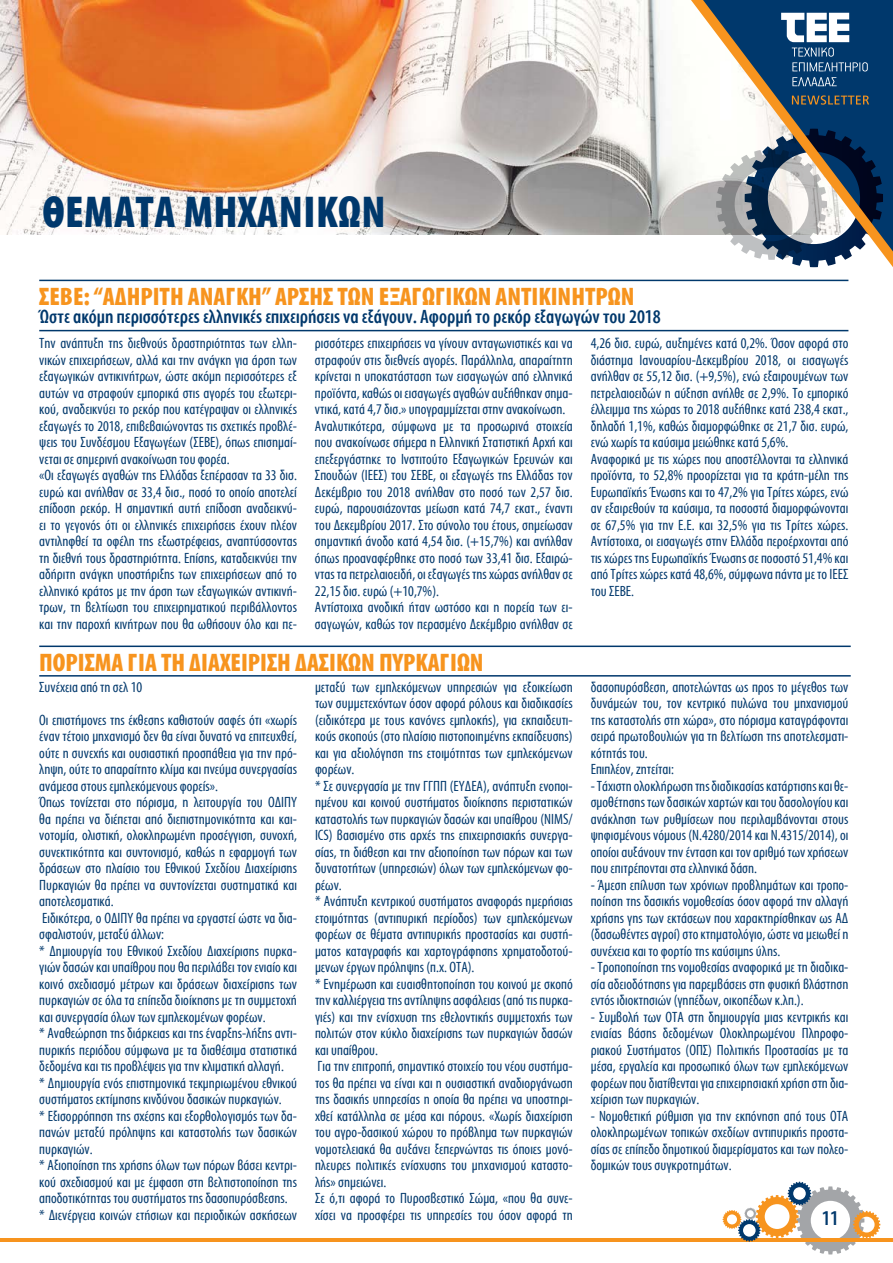
<style>
.page{position:relative;width:893px;height:1263px;background:#fff}
.page>*{position:absolute;margin:0;border:0;box-sizing:border-box;transform-origin:0 0}
.t1{font:700 45px "Myriad Condensed Greek";letter-spacing:.01em;color:#00386c}
.t2{font:700 25.5px "Myriad Condensed Greek";color:#f7941e}
.t3{font:500 21px "Myriad Condensed Greek";color:#00386c}
.t4{font:500 19.5px "Myriad Condensed Greek";color:#00386c}
.t5{font:15px/16.5px "Myriad Condensed Greek";color:#00386c}
</style>
<div class="page">
<hr style="left:0;top:1238px;width:893px;height:3px;background:#f7941e">
<svg style="left:723px;top:1182px;width:157px;height:72px"></svg>
<img style="left:0;top:0;width:691px;height:234px">
<svg style="left:691px;top:0;width:202px;height:267px"></svg>
<svg style="left:792px;top:95px;width:77px;height:10px"></svg>
<svg style="left:781px;top:13px;width:87px;height:58px"></svg>
<svg style="left:792px;top:77px;width:45px;height:9px"></svg>
<hr style="left:39px;top:280px;width:809px;height:1px;background:#00386c">
<hr style="left:39px;top:330px;width:809px;height:1px;background:#00386c">
<hr style="left:39px;top:675px;width:812px;height:2px;background:#00386c">
<hr style="left:39px;top:645px;width:812px;height:2px;background:#00386c">
<h1 class="t1" style="left:43px;top:189px;width:345px">ΘΕΜΑΤΑ ΜΗΧΑΝΙΚΩΝ</h1>
<h2 class="t2" style="left:39px;top:283px;width:597px">ΣΕΒΕ: “ΑΔΗΡΙΤΗ ΑΝΑΓΚΗ” ΑΡΣΗΣ ΤΩΝ ΕΞΑΓΩΓΙΚΩΝ ΑΝΤΙΚΙΝΗΤΡΩΝ</h2>
<h3 class="t4" style="left:39px;top:306px;width:623px">Ώστε ακόμη περισσότερες ελληνικές επιχειρήσεις να εξάγουν. Αφορμή το ρεκόρ εξαγωγών του 2018</h3>
<p class="t5" style="left:39px;top:336px;width:259px">Την ανάπτυξη της διεθνούς δραστηριότητας των ελλη&shy;νικών επιχειρήσεων, αλλά και την ανάγκη για άρση των εξαγωγικών αντικινήτρων, ώστε ακόμη περισσότερες εξ αυτών να στραφούν εμπορικά στις αγορές του εξωτερι&shy;κού, αναδεικνύει το ρεκόρ που κατέγραψαν οι ελληνικές εξαγωγές το 2018, επιβεβαιώνοντας τις σχετικές προβλέ&shy;ψεις του Συνδέσμου Εξαγωγέων (ΣΕΒΕ), όπως επισημαί&shy;νεται σε σημερινή ανακοίνωση του φορέα.<br>«Οι εξαγωγές αγαθών της Ελλάδας ξεπέρασαν τα 33 δισ. ευρώ και ανήλθαν σε 33,4 δισ., ποσό το οποίο αποτελεί επίδοση ρεκόρ. Η σημαντική αυτή επίδοση αναδεικνύ&shy;ει το γεγονός ότι οι ελληνικές επιχειρήσεις έχουν πλέον αντιληφθεί τα οφέλη της εξωστρέφειας, αναπτύσσοντας τη διεθνή τους δραστηριότητα. Επίσης, καταδεικνύει την αδήριτη ανάγκη υποστήριξης των επιχειρήσεων από το ελληνικό κράτος με την άρση των εξαγωγικών αντικινή&shy;τρων, τη βελτίωση του επιχειρηματικού περιβάλλοντος και την παροχή κινήτρων που θα ωθήσουν όλο και πε-</p>
<p class="t5" style="left:315px;top:336px;width:259px">ρισσότερες επιχειρήσεις να γίνουν ανταγωνιστικές και να στραφούν στις διεθνείς αγορές. Παράλληλα, απαραίτητη κρίνεται η υποκατάσταση των εισαγωγών από ελληνικά προϊόντα, καθώς οι εισαγωγές αγαθών αυξήθηκαν σημα&shy;ντικά, κατά 4,7 δισ.» υπογραμμίζεται στην ανακοίνωση.<br>Αναλυτικότερα, σύμφωνα με τα προσωρινά στοιχεία που ανακοίνωσε σήμερα η Ελληνική Στατιστική Αρχή και επεξεργάστηκε το Ινστιτούτο Εξαγωγικών Ερευνών και Σπουδών (ΙΕΕΣ) του ΣΕΒΕ, οι εξαγωγές της Ελλάδας τον Δεκέμβριο του 2018 ανήλθαν στο ποσό των 2,57 δισ. ευρώ, παρουσιάζοντας μείωση κατά 74,7 εκατ., έναντι του Δεκεμβρίου 2017. Στο σύνολο του έτους, σημείωσαν σημαντική άνοδο κατά 4,54 δισ. (+15,7%) και ανήλθαν όπως προαναφέρθηκε στο ποσό των 33,41 δισ. Εξαιρώ&shy;ντας τα πετρελαιοειδή, οι εξαγωγές της χώρας ανήλθαν σε 22,15 δισ. ευρώ (+10,7%).<br>Αντίστοιχα ανοδική ήταν ωστόσο και η πορεία των ει&shy;σαγωγών, καθώς τον περασμένο Δεκέμβριο ανήλθαν σε</p>
<p class="t5" style="left:591px;top:336px;width:259px">4,26 δισ. ευρώ, αυξημένες κατά 0,2%. Όσον αφορά στο διάστημα Ιανουαρίου-Δεκεμβρίου 2018, οι εισαγωγές ανήλθαν σε 55,12 δισ. (+9,5%), ενώ εξαιρουμένων των πετρελαιοειδών η αύξηση ανήλθε σε 2,9%. Το εμπορικό έλλειμμα της χώρας το 2018 αυξήθηκε κατά 238,4 εκατ., δηλαδή 1,1%, καθώς διαμορφώθηκε σε 21,7 δισ. ευρώ, ενώ χωρίς τα καύσιμα μειώθηκε κατά 5,6%.<br>Αναφορικά με τις χώρες που αποστέλλονται τα ελληνικά προϊόντα, το 52,8% προορίζεται για τα κράτη-μέλη της Ευρωπαϊκής Ένωσης και το 47,2% για Τρίτες χώρες, ενώ αν εξαιρεθούν τα καύσιμα, τα ποσοστά διαμορφώνονται σε 67,5% για την Ε.Ε. και 32,5% για τις Τρίτες χώρες.<br>Αντίστοιχα, οι εισαγωγές στην Ελλάδα περοέρχονται από τις χώρες της Ευρωπαϊκής Ένωσης σε ποσοστό 51,4% και από Τρίτες χώρες κατά 48,6%, σύμφωνα πάντα με το ΙΕΕΣ του ΣΕΒΕ.</p>
<h2 class="t2" style="left:39px;top:649px;width:446px">ΠΟΡΙΣΜΑ ΓΙΑ ΤΗ ΔΙΑΧΕΙΡΙΣΗ ΔΑΣΙΚΩΝ ΠΥΡΚΑΓΙΩΝ</h2>
<p class="t5" style="left:39px;top:679px;width:104px">Συνέχεια από τη σελ 10</p>
<p class="t5" style="left:39px;top:712px;width:259px">Οι επιστήμονες της έκθεσης καθιστούν σαφές ότι «χωρίς έναν τέτοιο μηχανισμό δεν θα είναι δυνατό να επιτευχθεί, ούτε η συνεχής και ουσιαστική προσπάθεια για την πρό&shy;ληψη, ούτε το απαραίτητο κλίμα και πνεύμα συνεργασίας ανάμεσα στους εμπλεκόμενους φορείς».<br>Όπως τονίζεται στο πόρισμα, η λειτουργία του ΟΔΙΠΥ θα πρέπει να διέπεται από διεπιστημονικότητα και και&shy;νοτομία, ολιστική, ολοκληρωμένη προσέγγιση, συνοχή, συνεκτικότητα και συντονισμό, καθώς η εφαρμογή των δράσεων στο πλαίσιο του Εθνικού Σχεδίου Διαχείρισης Πυρκαγιών θα πρέπει να συντονίζεται συστηματικά και αποτελεσματικά.<br>Ειδικότερα, ο ΟΔΙΠΥ θα πρέπει να εργαστεί ώστε να δια&shy;σφαλιστούν, μεταξύ άλλων:<br>* Δημιουργία του Εθνικού Σχεδίου Διαχείρισης πυρκα&shy;γιών δασών και υπαίθρου που θα περιλάβει τον ενιαίο και κοινό σχεδιασμό μέτρων και δράσεων διαχείρισης των πυρκαγιών σε όλα τα επίπεδα διοίκησης με τη συμμετοχή και συνεργασία όλων των εμπλεκομένων φορέων.<br>* Αναθεώρηση της διάρκειας και της έναρξης-λήξης αντι&shy;πυρικής περιόδου σύμφωνα με τα διαθέσιμα στατιστικά δεδομένα και τις προβλέψεις για την κλιματική αλλαγή.<br>* Δημιουργία ενός επιστημονικά τεκμηριωμένου εθνικού συστήματος εκτίμησης κινδύνου δασικών πυρκαγιών.<br>* Εξισορρόπηση της σχέσης και εξορθολογισμός των δα&shy;πανών μεταξύ πρόληψης και καταστολής των δασικών πυρκαγιών.<br>* Αξιοποίηση της χρήσης όλων των πόρων βάσει κεντρι&shy;κού σχεδιασμού και με έμφαση στη βελτιστοποίηση της αποδοτικότητας του συστήματος της δασοπυρόσβεσης. * Διενέργεια κοινών ετήσιων και περιοδικών ασκήσεων</p>
<p class="t5" style="left:315px;top:679px;width:259px">μεταξύ των εμπλεκόμενων υπηρεσιών για εξοικείωση των συμμετεχόντων όσον αφορά ρόλους και διαδικασίες (ειδικότερα με τους κανόνες εμπλοκής), για εκπαιδευτι&shy;κούς σκοπούς (στο πλαίσιο πιστοποιημένης εκπαίδευσης) και για αξιολόγηση της ετοιμότητας των εμπλεκόμενων φορέων.<br>* Σε συνεργασία με την ΓΓΠΠ (ΕΥΔΕΑ), ανάπτυξη ενοποι&shy;ημένου και κοινού συστήματος διοίκησης περιστατικών καταστολής των πυρκαγιών δασών και υπαίθρου (NIMS/ ICS) βασισμένο στις αρχές της επιχειρησιακής συνεργα&shy;σίας, τη διάθεση και την αξιοποίηση των πόρων και των δυνατοτήτων (υπηρεσιών) όλων των εμπλεκόμενων φο&shy;ρέων.<br>* Ανάπτυξη κεντρικού συστήματος αναφοράς ημερήσιας ετοιμότητας (αντιπυρική περίοδος) των εμπλεκόμενων φορέων σε θέματα αντιπυρικής προστασίας και συστή&shy;ματος καταγραφής και χαρτογράφησης χρηματοδοτού&shy;μενων έργων πρόληψης (π.χ. ΟΤΑ).<br>* Ενημέρωση και ευαισθητοποίηση του κοινού με σκοπό την καλλιέργεια της αντίληψης ασφάλειας (από τις πυρκα&shy;γιές) και την ενίσχυση της εθελοντικής συμμετοχής των πολιτών στον κύκλο διαχείρισης των πυρκαγιών δασών και υπαίθρου.<br>Για την επιτροπή, σημαντικό στοιχείο του νέου συστήμα&shy;τος θα πρέπει να είναι και η ουσιαστική αναδιοργάνωση της δασικής υπηρεσίας η οποία θα πρέπει να υποστηρι&shy;χθεί κατάλληλα σε μέσα και πόρους. «Χωρίς διαχείριση του αγρο-δασικού χώρου το πρόβλημα των πυρκαγιών νομοτελειακά θα αυξάνει ξεπερνώντας τις όποιες μονό&shy;πλευρες πολιτικές ενίσχυσης του μηχανισμού καταστο&shy;λής» σημειώνει.<br>Σε ό,τι αφορά το Πυροσβεστικό Σώμα, «που θα συνε&shy;χίσει να προσφέρει τις υπηρεσίες του όσον αφορά τη</p>
<p class="t5" style="left:591px;top:679px;width:259px">δασοπυρόσβεση, αποτελώντας ως προς το μέγεθος των δυνάμεών του, τον κεντρικό πυλώνα του μηχανισμού της καταστολής στη χώρα», στο πόρισμα καταγράφονται σειρά πρωτοβουλιών για τη βελτίωση της αποτελεσματι&shy;κότητάς του.<br>Επιπλέον, ζητείται:</p>
<p class="t5" style="left:591px;top:778px;width:259px;text-align:justify">- Τάχιστη ολοκλήρωση της διαδικασίας κατάρτισης και θε&shy;σμοθέτησης των δασικών χαρτών και του δασολογίου και ανάκληση των ρυθμίσεων που περιλαμβάνονται στους ψηφισμένους νόμους (Ν.4280/2014 και Ν.4315/2014), οι οποίοι αυξάνουν την ένταση και τον αριθμό των χρήσεων που επιτρέπονται στα ελληνικά δάση.</p>
<p class="t5" style="left:591px;top:877px;width:259px;text-align:justify">- Άμεση επίλυση των χρόνιων προβλημάτων και τροπο&shy;ποίηση της δασικής νομοθεσίας όσον αφορά την αλλαγή χρήσης γης των εκτάσεων που χαρακτηρίσθηκαν ως ΑΔ (δασωθέντες αγροί) στο κτηματολόγιο, ώστε να μειωθεί η συνέχεια και το φορτίο της καύσιμης ύλης.</p>
<p class="t5" style="left:591px;top:960px;width:259px;text-align:justify">- Τροποποίηση της νομοθεσίας αναφορικά με τη διαδικα&shy;σία αδειοδότησης για παρεμβάσεις στη φυσική βλάστηση εντός ιδιοκτησιών (γηπέδων, οικοπέδων κ.λπ.).</p>
<p class="t5" style="left:591px;top:1009px;width:259px;text-align:justify">- Συμβολή των ΟΤΑ στη δημιουργία μιας κεντρικής και ενιαίας βάσης δεδομένων Ολοκληρωμένου Πληροφο&shy;ριακού Συστήματος (ΟΠΣ) Πολιτικής Προστασίας με τα μέσα, εργαλεία και προσωπικό όλων των εμπλεκόμενων φορέων που διατίθενται για επιχειρησιακή χρήση στη δια&shy;χείριση των πυρκαγιών.</p>
<p class="t5" style="left:591px;top:1108px;width:259px;text-align:justify">- Νομοθετική ρύθμιση για την εκπόνηση από τους ΟΤΑ ολοκληρωμένων τοπικών σχεδίων αντιπυρικής προστα&shy;σίας σε επίπεδο δημοτικού διαμερίσματος και των πολεο&shy;δομικών τους συγκροτημάτων.</p>
<h3 class="t3" style="left:822px;top:1208px;width:19px">11</h3>
</div>
